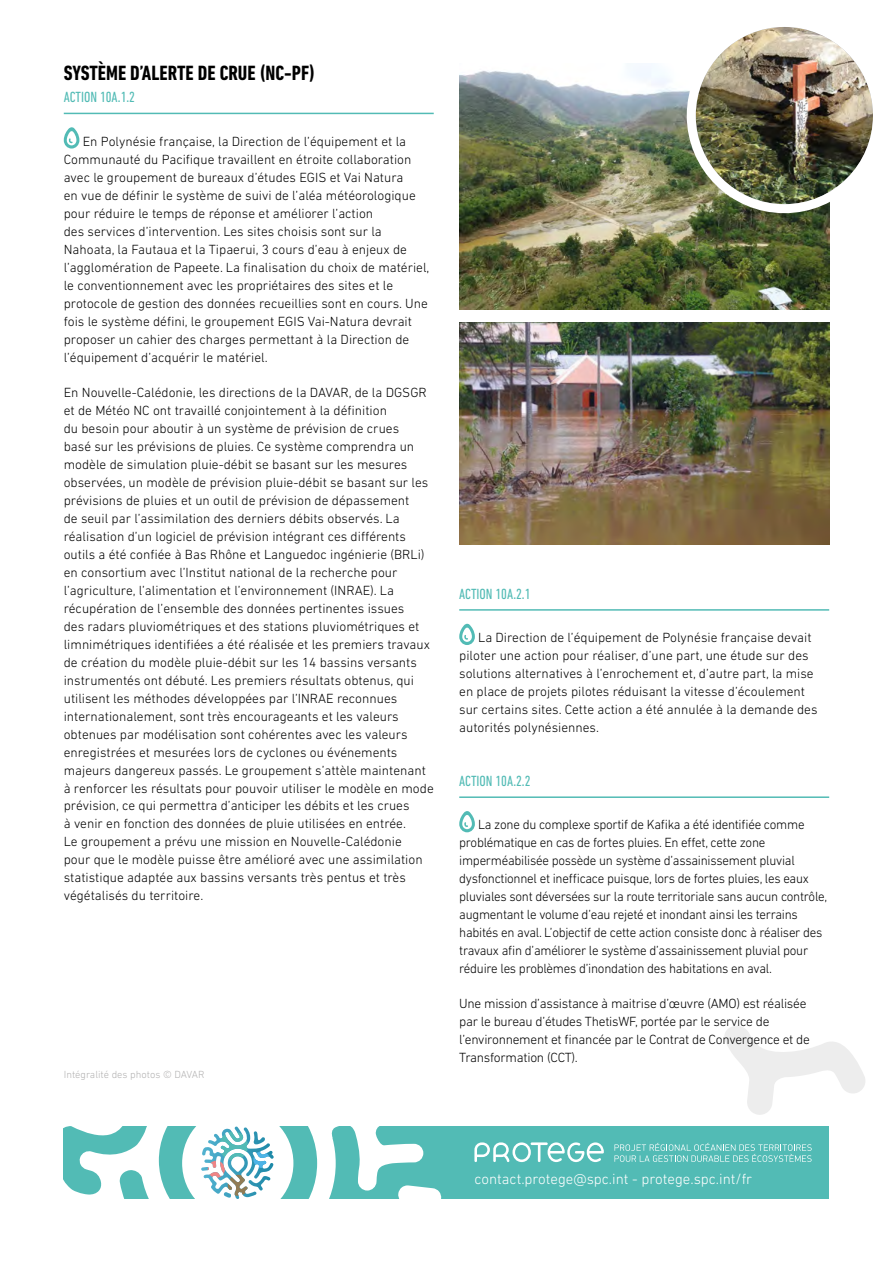
<style>
.page{position:relative;width:893px;height:1263px;background:#fff}
.page>*{position:absolute;margin:0;border:0;box-sizing:border-box;transform-origin:0 0}
.t1{font:700 condensed 21px "DIN Next LT Pro";color:#000}
.t2{font:300 15px "DIN Next LT Pro";color:#fff}
.t3{font:condensed 15px "DIN Next LT Pro";color:#52bbb5}
.t4{font:300 13.5px/18px "DIN Next LT Pro";color:#000}
.t5{font:300 13.5px/18px "DIN Next LT Pro";letter-spacing:-.02em;color:#000}
.t6{font:300 10.5px "DIN Next LT Pro";color:#b3b2b2}
</style>
<div class="page">
<svg style="left:724px;top:1026px;width:141px;height:89px"></svg>
<div style="left:64px;top:1126px;width:765px;height:73px;background:#52bbb5"></div>
<svg style="left:64px;top:1126px;width:377px;height:73px"></svg>
<svg style="left:474px;top:1142px;width:130px;height:20px"></svg>
<svg style="left:614px;top:1143px;width:198px;height:19px"></svg>
<hr style="left:64px;top:113px;width:370px;height:1px;background:#52bbb5">
<svg style="left:64px;top:127px;width:15px;height:22px"></svg>
<hr style="left:459px;top:609px;width:370px;height:2px;background:#52bbb5">
<svg style="left:459px;top:624px;width:16px;height:21px"></svg>
<hr style="left:459px;top:796px;width:370px;height:2px;background:#52bbb5">
<svg style="left:459px;top:811px;width:16px;height:21px"></svg>
<img style="left:459px;top:322px;width:370px;height:223px">
<img style="left:459px;top:64px;width:370px;height:245px">
<svg style="left:691px;top:22px;width:186px;height:187px"></svg>
<img style="left:696px;top:27px;width:177px;height:177px;border-radius:89px">
<div style="left:687px;top:18px;width:195px;height:195px;border:9px solid #fff;border-radius:50%"></div>
<h1 class="t1" style="left:64px;top:61px;width:253px">SYSTÈME D’ALERTE DE CRUE (NC-PF)</h1>
<p class="t3" style="left:64px;top:88px;width:73px">ACTION 10A.1.2</p>
<p class="t4" style="left:64px;top:132px;width:367px;text-indent:19px">En Polynésie française, la Direction de l’équipement et la Communauté du Pacifique travaillent en étroite collaboration avec le groupement de bureaux d’études EGIS et Vai Natura<br>en vue de définir le système de suivi de l’aléa météorologique pour réduire le temps de réponse et améliorer l’action<br>des services d’intervention. Les sites choisis sont sur la Nahoata, la Fautaua et la Tipaerui, 3 cours d’eau à enjeux de l’agglomération de Papeete. La finalisation du choix de matériel, le conventionnement avec les propriétaires des sites et le protocole de gestion des données recueillies sont en cours. Une fois le système défini, le groupement EGIS Vai-Natura devrait proposer un cahier des charges permettant à la Direction de l’équipement d’acquérir le matériel.</p>
<p class="t4" style="left:64px;top:383px;width:371px">En Nouvelle-Calédonie, les directions de la DAVAR, de la DGSGR et de Météo NC ont travaillé conjointement à la définition<br>du besoin pour aboutir à un système de prévision de crues<br>basé sur les prévisions de pluies. Ce système comprendra un modèle de simulation pluie-débit se basant sur les mesures observées, un modèle de prévision pluie-débit se basant sur les prévisions de pluies et un outil de prévision de dépassement<br>de seuil par l’assimilation des derniers débits observés. La réalisation d’un logiciel de prévision intégrant ces différents outils a été confiée à Bas Rhône et Languedoc ingénierie (BRLi) en consortium avec l’Institut national de la recherche pour l’agriculture, l’alimentation et l’environnement (INRAE). La récupération de l’ensemble des données pertinentes issues<br>des radars pluviométriques et des stations pluviométriques et limnimétriques identifiées a été réalisée et les premiers travaux de création du modèle pluie-débit sur les 14 bassins versants instrumentés ont débuté. Les premiers résultats obtenus, qui utilisent les méthodes développées par l’INRAE reconnues internationalement, sont très encourageants et les valeurs obtenues par modélisation sont cohérentes avec les valeurs enregistrées et mesurées lors de cyclones ou événements majeurs dangereux passés. Le groupement s’attèle maintenant à renforcer les résultats pour pouvoir utiliser le modèle en mode prévision, ce qui permettra d’anticiper les débits et les crues<br>à venir en fonction des données de pluie utilisées en entrée.<br>Le groupement a prévu une mission en Nouvelle-Calédonie<br>pour que le modèle puisse être amélioré avec une assimilation statistique adaptée aux bassins versants très pentus et très végétalisés du territoire.</p>
<p class="t6" style="left:64px;top:1069px;width:142px">Intégralité des photos © DAVAR</p>
<p class="t3" style="left:459px;top:585px;width:73px">ACTION 10A.2.1</p>
<p class="t4" style="left:459px;top:628px;width:360px;text-indent:19px">La Direction de l’équipement de Polynésie française devait piloter une action pour réaliser, d’une part, une étude sur des solutions alternatives à l’enrochement et, d’autre part, la mise en place de projets pilotes réduisant la vitesse d’écoulement sur certains sites. Cette action a été annulée à la demande des autorités polynésiennes.</p>
<p class="t3" style="left:459px;top:772px;width:73px">ACTION 10A.2.2</p>
<p class="t5" style="left:459px;top:816px;width:370px;text-indent:19px">La zone du complexe sportif de Kafika a été identifiée comme problématique en cas de fortes pluies. En effet, cette zone imperméabilisée possède un système d’assainissement pluvial dysfonctionnel et inefficace puisque, lors de fortes pluies, les eaux pluviales sont déversées sur la route territoriale sans aucun contrôle, augmentant le volume d’eau rejeté et inondant ainsi les terrains habités en aval. L’objectif de cette action consiste donc à réaliser des travaux afin d’améliorer le système d’assainissement pluvial pour réduire les problèmes d’inondation des habitations en aval.</p>
<p class="t5" style="left:459px;top:995px;width:352px">Une mission d’assistance à maitrise d’œuvre (AMO) est réalisée par le bureau d’études ThetisWF, portée par le service de l’environnement et financée par le Contrat de Convergence et de Transformation (CCT).</p>
<p class="t2" style="left:474px;top:1170px;width:279px">contact.protege@spc.int - protege.spc.int/fr</p>
</div>
